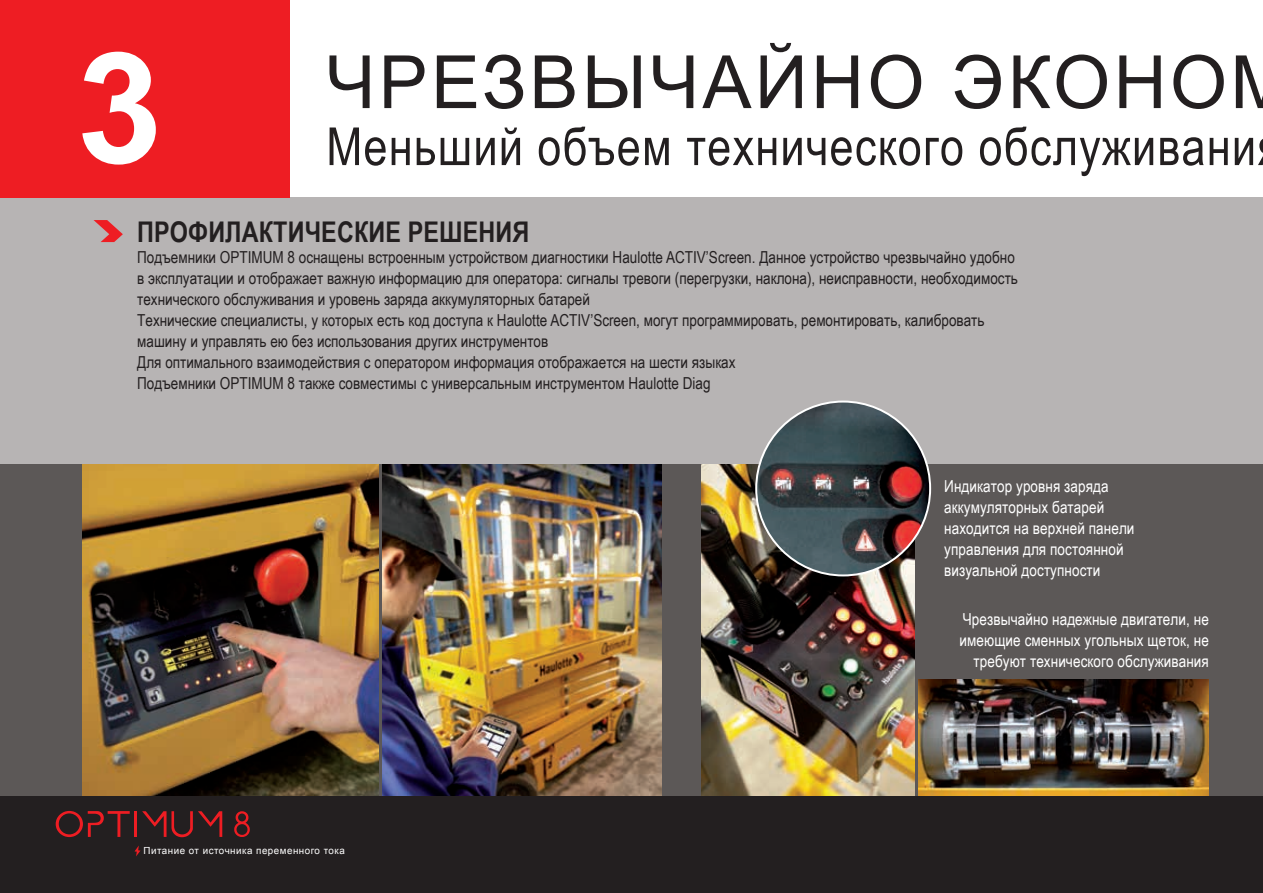
<style>
.page{position:relative;width:1263px;height:893px;background:#fff}
.page>*{position:absolute;margin:0;border:0;box-sizing:border-box;transform-origin:0 0}
.t1{font:73.5px "Arial";letter-spacing:.045em;color:#231f20}
.t2{font:52.5px "Arial Narrow";letter-spacing:.025em;color:#231f20}
.t3{font:700 28.5px "Arial Narrow";letter-spacing:.005em;color:#231f20}
.t4{font:16.5px/21px "Arial Narrow";color:#231f20}
.t5{font:16.5px/21px "Arial Narrow";letter-spacing:.005em;color:#fff}
.t6{font:9.75px "Arial";letter-spacing:.05em;color:#fff}
.s1{font-weight:700;font-size:154.5px;color:#fff}
</style>
<div class="page">
<div style="left:0;top:197px;width:1263px;height:603px;background:#b7b4b4"></div>
<div style="left:0;top:796px;width:1263px;height:97px;background:#231f20"></div>
<div style="left:0;top:464px;width:1263px;height:332px;background:#5c5857"></div>
<div style="left:0;top:0;width:289px;height:197px;background:#ee1d23"></div>
<svg style="left:94px;top:220px;width:29px;height:22px"></svg>
<img style="left:702px;top:464px;width:212px;height:332px">
<img style="left:918px;top:679px;width:291px;height:117px">
<img style="left:82px;top:464px;width:296px;height:332px">
<img style="left:383px;top:464px;width:279px;height:332px">
<img style="left:756px;top:402px;width:174px;height:173px;border-radius:87px">
<svg style="left:135px;top:845px;width:5px;height:11px"></svg>
<svg style="left:56px;top:811px;width:74px;height:26px"></svg>
<hr style="left:134px;top:811px;width:3px;height:26px;background:#ee1d23">
<svg style="left:142px;top:811px;width:80px;height:26px"></svg>
<svg style="left:234px;top:811px;width:16px;height:26px"></svg>
<h1 class="t1" style="left:77px;top:34px;width:1216px"><span class="s1">3</span> ЧРЕЗВЫЧАЙНО ЭКОНОМ</h1>
<h2 class="t2" style="left:326px;top:108px;width:931px">Меньший объем технического обслуживани</h2>
<h3 class="t3" style="left:137px;top:211px;width:394px">ПРОФИЛАКТИЧЕСКИЕ РЕШЕНИЯ</h3>
<p class="t4" style="left:137px;top:246px;width:882px">Подъемники OPTIMUM 8 оснащены встроенным устройством диагностики Haulotte ACTIV’Screen. Данное устройство чрезвычайно удобно в эксплуатации и отображает важную информацию для оператора: сигналы тревоги (перегрузки, наклона), неисправности, необходимость технического обслуживания и уровень заряда аккумуляторных батарей<br>Технические специалисты, у которых есть код доступа к Haulotte ACTIV’Screen, могут программировать, ремонтировать, калибровать машину и управлять ею без использования других инструментов<br>Для оптимального взаимодействия с оператором информация отображается на шести языках<br>Подъемники OPTIMUM 8 также совместимы с универсальным инструментом Haulotte Diag</p>
<p class="t6" style="left:144px;top:844px;width:203px">Питание от источника переменного тока</p>
<p class="t5" style="left:944px;top:475px;width:192px">Индикатор уровня заряда аккумуляторных батарей находится на верхней панели управления для постоянной визуальной доступности</p>
<p class="t5" style="left:959px;top:608px;width:251px;text-align:right">Чрезвычайно надежные двигатели, не имеющие сменных угольных щеток, не требуют технического обслуживания</p>
</div>
